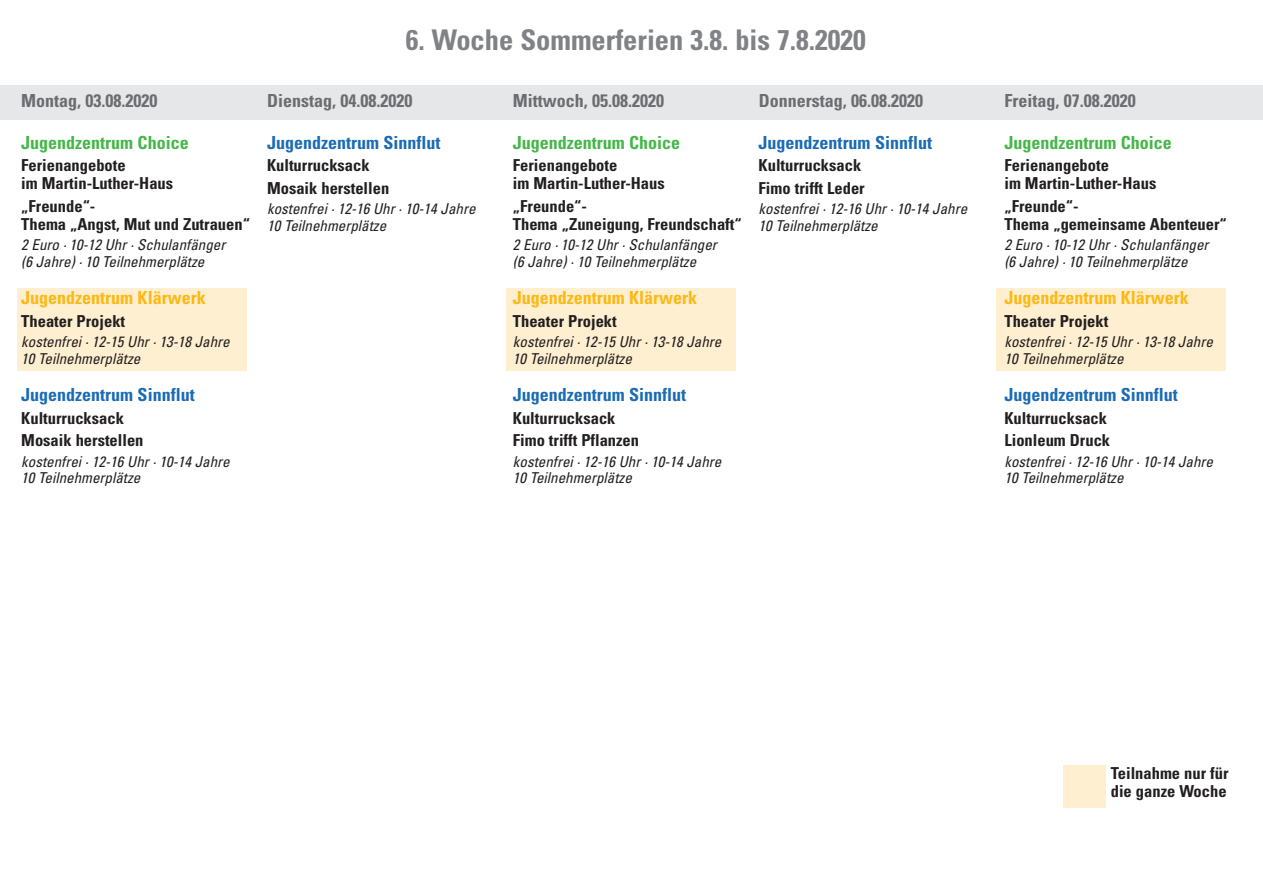
<style>
.page{position:relative;width:1263px;height:893px;background:#fff}
.page>*{position:absolute;margin:0;border:0;box-sizing:border-box;transform-origin:0 0}
.t1{font:700 condensed 28.5px "Univers";color:#808285}
.t2{font:700 condensed 18px "Univers";color:#1b6bb5}
.t3{font:700 condensed 18px "Univers";color:#6c6d70}
.t4{font:700 condensed 18px "Univers";color:#fcb814}
.t5{font:700 condensed 18px "Univers";color:#45b749}
.t6{font:700 condensed 16.5px/18px "Univers";color:#231f20}
.t7{font:italic condensed 15px/16.5px "Univers";color:#231f20}
</style>
<div class="page">
<div style="left:17px;top:288px;width:230px;height:82px;background:#feefd0"></div>
<div style="left:506px;top:288px;width:230px;height:82px;background:#feefd0"></div>
<div style="left:996px;top:288px;width:230px;height:82px;background:#feefd0"></div>
<div style="left:0;top:85px;width:1263px;height:34px;background:#e6e7e9"></div>
<div style="left:1063px;top:765px;width:43px;height:43px;background:#feefd0"></div>
<h1 class="t1" style="left:406px;top:29px;width:461px">6. Woche Sommerferien 3.8. bis 7.8.2020</h1>
<p class="t3" style="left:21px;top:94px;width:138px">Montag, 03.08.2020</p>
<p class="t3" style="left:267px;top:94px;width:147px">Dienstag, 04.08.2020</p>
<p class="t3" style="left:513px;top:94px;width:153px">Mittwoch, 05.08.2020</p>
<p class="t3" style="left:759px;top:94px;width:166px">Donnerstag, 06.08.2020</p>
<p class="t3" style="left:1004px;top:94px;width:133px">Freitag, 07.08.2020</p>
<p class="t5" style="left:21px;top:136px;width:169px">Jugendzentrum Choice</p>
<p class="t6" style="left:21px;top:158px;width:153px">Ferienangebote<br>im Martin-Luther-Haus</p>
<p class="t6" style="left:21px;top:198px;width:230px">„Freunde“-<br>Thema „Angst, Mut und Zutrauen“</p>
<p class="t7" style="left:21px;top:238px;width:206px">2 Euro · 10-12 Uhr · Schulanfänger (6 Jahre) · 10 Teilnehmerplätze</p>
<p class="t4" style="left:21px;top:291px;width:186px">Jugendzentrum Klärwerk</p>
<p class="t6" style="left:21px;top:313px;width:105px">Theater Projekt</p>
<p class="t7" style="left:21px;top:335px;width:210px">kostenfrei · 12-15 Uhr · 13-18 Jahre<br>10 Teilnehmerplätze</p>
<p class="t2" style="left:21px;top:388px;width:175px">Jugendzentrum Sinnflut</p>
<p class="t6" style="left:21px;top:408px;width:124px;line-height:22.2px">Kulturrucksack<br>Mosaik herstellen</p>
<p class="t7" style="left:21px;top:454px;width:210px">kostenfrei · 12-16 Uhr · 10-14 Jahre<br>10 Teilnehmerplätze</p>
<p class="t2" style="left:267px;top:136px;width:175px">Jugendzentrum Sinnflut</p>
<p class="t6" style="left:267px;top:156px;width:124px;line-height:22.2px">Kulturrucksack<br>Mosaik herstellen</p>
<p class="t7" style="left:267px;top:202px;width:210px">kostenfrei · 12-16 Uhr · 10-14 Jahre<br>10 Teilnehmerplätze</p>
<p class="t5" style="left:513px;top:136px;width:169px">Jugendzentrum Choice</p>
<p class="t6" style="left:513px;top:158px;width:153px">Ferienangebote<br>im Martin-Luther-Haus</p>
<p class="t6" style="left:513px;top:198px;width:230px">„Freunde“-<br>Thema „Zuneigung, Freundschaft“</p>
<p class="t7" style="left:513px;top:238px;width:206px">2 Euro · 10-12 Uhr · Schulanfänger (6 Jahre) · 10 Teilnehmerplätze</p>
<p class="t4" style="left:513px;top:291px;width:186px">Jugendzentrum Klärwerk</p>
<p class="t6" style="left:513px;top:313px;width:105px">Theater Projekt</p>
<p class="t7" style="left:513px;top:335px;width:210px">kostenfrei · 12-15 Uhr · 13-18 Jahre<br>10 Teilnehmerplätze</p>
<p class="t2" style="left:513px;top:388px;width:175px">Jugendzentrum Sinnflut</p>
<p class="t6" style="left:513px;top:408px;width:128px;line-height:22.2px">Kulturrucksack<br>Fimo trifft Pflanzen</p>
<p class="t7" style="left:513px;top:454px;width:210px">kostenfrei · 12-16 Uhr · 10-14 Jahre<br>10 Teilnehmerplätze</p>
<p class="t2" style="left:759px;top:136px;width:175px">Jugendzentrum Sinnflut</p>
<p class="t6" style="left:759px;top:156px;width:108px;line-height:22.2px">Kulturrucksack<br>Fimo trifft Leder</p>
<p class="t7" style="left:759px;top:202px;width:210px">kostenfrei · 12-16 Uhr · 10-14 Jahre<br>10 Teilnehmerplätze</p>
<p class="t5" style="left:1004px;top:136px;width:169px">Jugendzentrum Choice</p>
<p class="t6" style="left:1004px;top:158px;width:153px">Ferienangebote<br>im Martin-Luther-Haus</p>
<p class="t6" style="left:1004px;top:198px;width:224px">„Freunde“-<br>Thema „gemeinsame Abenteuer“</p>
<p class="t7" style="left:1004px;top:238px;width:206px">2 Euro · 10-12 Uhr · Schulanfänger (6 Jahre) · 10 Teilnehmerplätze</p>
<p class="t4" style="left:1004px;top:291px;width:186px">Jugendzentrum Klärwerk</p>
<p class="t6" style="left:1004px;top:313px;width:105px">Theater Projekt</p>
<p class="t7" style="left:1004px;top:335px;width:210px">kostenfrei · 12-15 Uhr · 13-18 Jahre<br>10 Teilnehmerplätze</p>
<p class="t2" style="left:1004px;top:388px;width:175px">Jugendzentrum Sinnflut</p>
<p class="t6" style="left:1004px;top:408px;width:107px;line-height:22.2px">Kulturrucksack<br>Lionleum Druck</p>
<p class="t7" style="left:1004px;top:454px;width:210px">kostenfrei · 12-16 Uhr · 10-14 Jahre<br>10 Teilnehmerplätze</p>
<p class="t6" style="left:1111px;top:766px;width:119px">Teilnahme nur für die ganze Woche</p>
</div>
